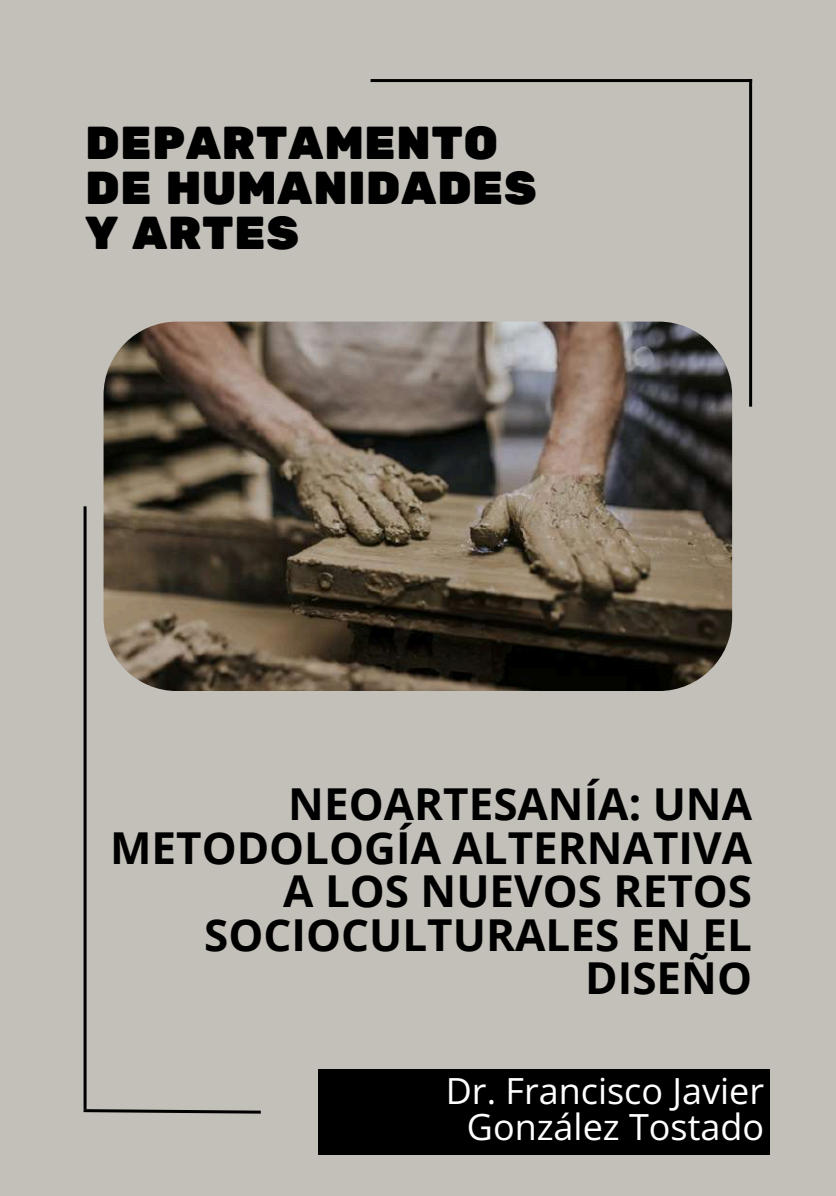
<style>
.page{position:relative;width:836px;height:1196px;background:#fff}
.page>*{position:absolute;margin:0;border:0;box-sizing:border-box;transform-origin:0 0}
.t1{font:46px/45px "Rubik One";color:#000}
.t2{font:700 44px/43.6px "Open Sans";color:#000;text-align:right}
.t3{font:36px/36px "Open Sans";color:#fff;text-align:center}
</style>
<div class="page">
<div style="left:0;top:0;width:836px;height:1195px;background:#c3c0ba"></div>
<hr style="left:370px;top:79px;width:382px;height:3px;background:#000">
<hr style="left:749px;top:79px;width:3px;height:327px;background:#000">
<svg style="left:83px;top:1107px;width:178px;height:7px"></svg>
<hr style="left:84px;top:506px;width:3px;height:603px;background:#000">
<img style="left:103px;top:321px;width:629px;height:369px;border-radius:73px">
<div style="left:318px;top:1069px;width:451px;height:85px;background:#000"></div>
<p class="t1" style="left:85px;top:122px;width:453px">DEPARTAMENTO<br>DE HUMANIDADES<br>Y ARTES</p>
<p class="t2" style="left:110px;top:781px;width:643px">NEOARTESANÍA: UNA<br>METODOLOGÍA ALTERNATIVA<br>A LOS NUEVOS RETOS<br>SOCIOCULTURALES EN EL<br>DISEÑO</p>
<p class="t3" style="left:446px;top:1072px;width:320px">Dr. Francisco Javier<br>González Tostado</p>
</div>
